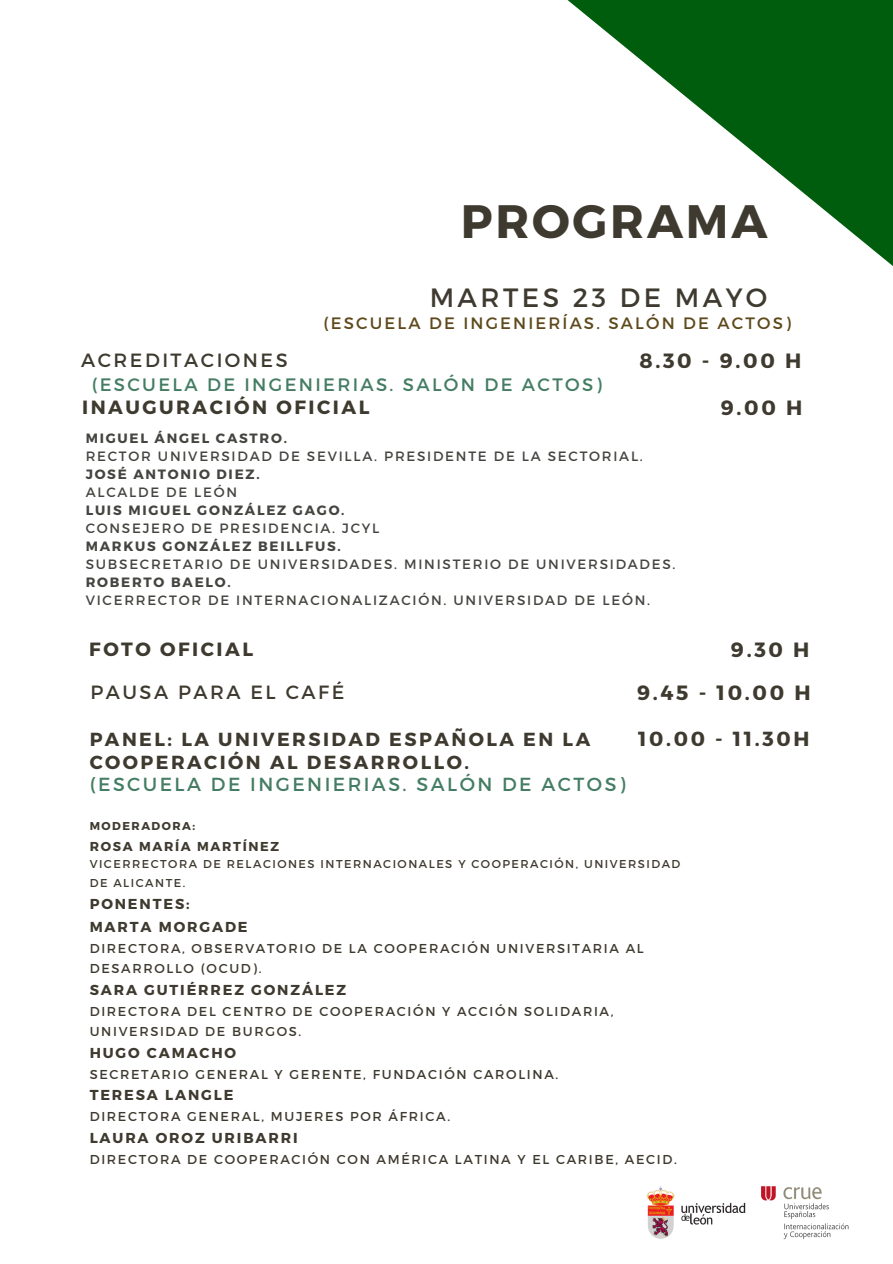
<style>
.page{position:relative;width:893px;height:1264px;background:#fff}
.page>*{position:absolute;margin:0;border:0;box-sizing:border-box;transform-origin:0 0}
.t1{font:700 46.8px "Montserrat";letter-spacing:.06em;color:#3e3a2f}
.t2{font:26.4px "Montserrat";letter-spacing:.13em;color:#3e3a2f}
.t3{font:700 20.7px "Montserrat";letter-spacing:.13em;color:#3e3a2f}
.t4{font:700 20.4px "Montserrat";letter-spacing:.13em;color:#3e3a2f}
.t5{font:700 19.2px "Montserrat";letter-spacing:.13em;color:#3e3a2f}
.t6{font:19.2px "Montserrat";letter-spacing:.13em;color:#3e3a2f}
.t7{font:700 18.9px/22.8px "Montserrat";letter-spacing:.13em;color:#3e3a2f}
.t8{font:18.9px "Montserrat";letter-spacing:.13em;color:#447d63}
.t9{font:18px "Montserrat";letter-spacing:.13em;color:#447d63}
.t10{font:16.5px "Montserrat";letter-spacing:.13em;color:#5d491b}
.t11{font:700 14.4px "Montserrat";letter-spacing:.13em;color:#3e3a2f}
.t12{font:13.5px "Montserrat";letter-spacing:.13em;color:#444440}
.t13{font:700 13.5px "Montserrat";letter-spacing:.13em;color:#444440}
.t14{font:12.9px/20px "Montserrat";letter-spacing:.13em;color:#3e3a2f}
.t15{font:700 12.9px "Montserrat";letter-spacing:.13em;color:#3e3a2f}
.t16{font:11.4px/18px "Montserrat";letter-spacing:.13em;color:#3e3a2f}
.t17{font:700 11.4px "Montserrat";letter-spacing:.13em;color:#3e3a2f}
</style>
<div class="page">
<svg style="left:567px;top:0;width:325px;height:266px"></svg>
<img style="left:646px;top:1186px;width:203px;height:54px">
<p class="t1" style="left:460px;top:190px;width:308px">PROGRAMA</p>
<p class="t2" style="left:429px;top:280px;width:339px">MARTES 23 DE MAYO</p>
<p class="t10" style="left:323px;top:312px;width:469px">(ESCUELA DE INGENIERÍAS. SALÓN DE ACTOS)</p>
<p class="t6" style="left:81px;top:348px;width:208px">ACREDITACIONES</p>
<p class="t3" style="left:639px;top:347px;width:163px">8.30 - 9.00 H</p>
<p class="t9" style="left:92px;top:372px;width:511px">(ESCUELA DE INGENIERIAS. SALÓN DE ACTOS)</p>
<p class="t5" style="left:82px;top:395px;width:289px">INAUGURACIÓN OFICIAL</p>
<p class="t3" style="left:720px;top:394px;width:83px">9.00 H</p>
<p class="t13" style="left:86px;top:430px;width:203px">MIGUEL ÁNGEL CASTRO.</p>
<p class="t12" style="left:86px;top:448px;width:558px">RECTOR UNIVERSIDAD DE SEVILLA. PRESIDENTE DE LA SECTORIAL.</p>
<p class="t13" style="left:86px;top:466px;width:175px">JOSÉ ANTONIO DIEZ.</p>
<p class="t12" style="left:86px;top:483px;width:153px">ALCALDE DE LEÓN</p>
<p class="t13" style="left:86px;top:501px;width:260px">LUIS MIGUEL GONZÁLEZ GAGO.</p>
<p class="t12" style="left:86px;top:519px;width:295px">CONSEJERO DE PRESIDENCIA. JCYL</p>
<p class="t13" style="left:86px;top:537px;width:256px">MARKUS GONZÁLEZ BEILLFUS.</p>
<p class="t12" style="left:86px;top:555px;width:591px">SUBSECRETARIO DE UNIVERSIDADES. MINISTERIO DE UNIVERSIDADES.</p>
<p class="t13" style="left:86px;top:573px;width:146px">ROBERTO BAELO.</p>
<p class="t12" style="left:86px;top:591px;width:566px">VICERRECTOR DE INTERNACIONALIZACIÓN. UNIVERSIDAD DE LEÓN.</p>
<p class="t5" style="left:89px;top:637px;width:165px">FOTO OFICIAL</p>
<p class="t3" style="left:731px;top:636px;width:80px">9.30 H</p>
<p class="t6" style="left:90px;top:680px;width:255px">PAUSA PARA EL CAFÉ</p>
<p class="t3" style="left:637px;top:679px;width:175px">9.45 - 10.00 H</p>
<p class="t7" style="left:90px;top:726px;width:502px">PANEL: LA UNIVERSIDAD ESPAÑOLA EN LA<br>COOPERACIÓN AL DESARROLLO.</p>
<p class="t8" style="left:90px;top:772px;width:537px">(ESCUELA DE INGENIERIAS. SALÓN DE ACTOS)</p>
<p class="t17" style="left:90px;top:819px;width:107px">MODERADORA:</p>
<p class="t15" style="left:90px;top:838px;width:191px">ROSA MARÍA MARTÍNEZ</p>
<p class="t16" style="left:90px;top:854px;width:592px">VICERRECTORA DE RELACIONES INTERNACIONALES Y COOPERACIÓN, UNIVERSIDAD<br>DE ALICANTE.</p>
<p class="t11" style="left:90px;top:894px;width:101px">PONENTES:</p>
<p class="t11" style="left:90px;top:917px;width:159px">MARTA MORGADE</p>
<p class="t14" style="left:90px;top:937px;width:555px">DIRECTORA, OBSERVATORIO DE LA COOPERACIÓN UNIVERSITARIA AL<br>DESARROLLO (OCUD).</p>
<p class="t11" style="left:90px;top:980px;width:258px">SARA GUTIÉRREZ GONZÁLEZ</p>
<p class="t14" style="left:90px;top:1000px;width:525px">DIRECTORA DEL CENTRO DE COOPERACIÓN Y ACCIÓN SOLIDARIA,<br>UNIVERSIDAD DE BURGOS.</p>
<p class="t11" style="left:90px;top:1043px;width:148px">HUGO CAMACHO</p>
<p class="t14" style="left:90px;top:1063px;width:470px">SECRETARIO GENERAL Y GERENTE, FUNDACIÓN CAROLINA.</p>
<p class="t11" style="left:90px;top:1085px;width:145px">TERESA LANGLE</p>
<p class="t14" style="left:90px;top:1106px;width:362px">DIRECTORA GENERAL, MUJERES POR ÁFRICA.</p>
<p class="t11" style="left:90px;top:1128px;width:209px">LAURA OROZ URIBARRI</p>
<p class="t14" style="left:90px;top:1148px;width:588px">DIRECTORA DE COOPERACIÓN CON AMÉRICA LATINA Y EL CARIBE, AECID.</p>
<p class="t4" style="left:638px;top:726px;width:173px">10.00 - 11.30H</p>
</div>
